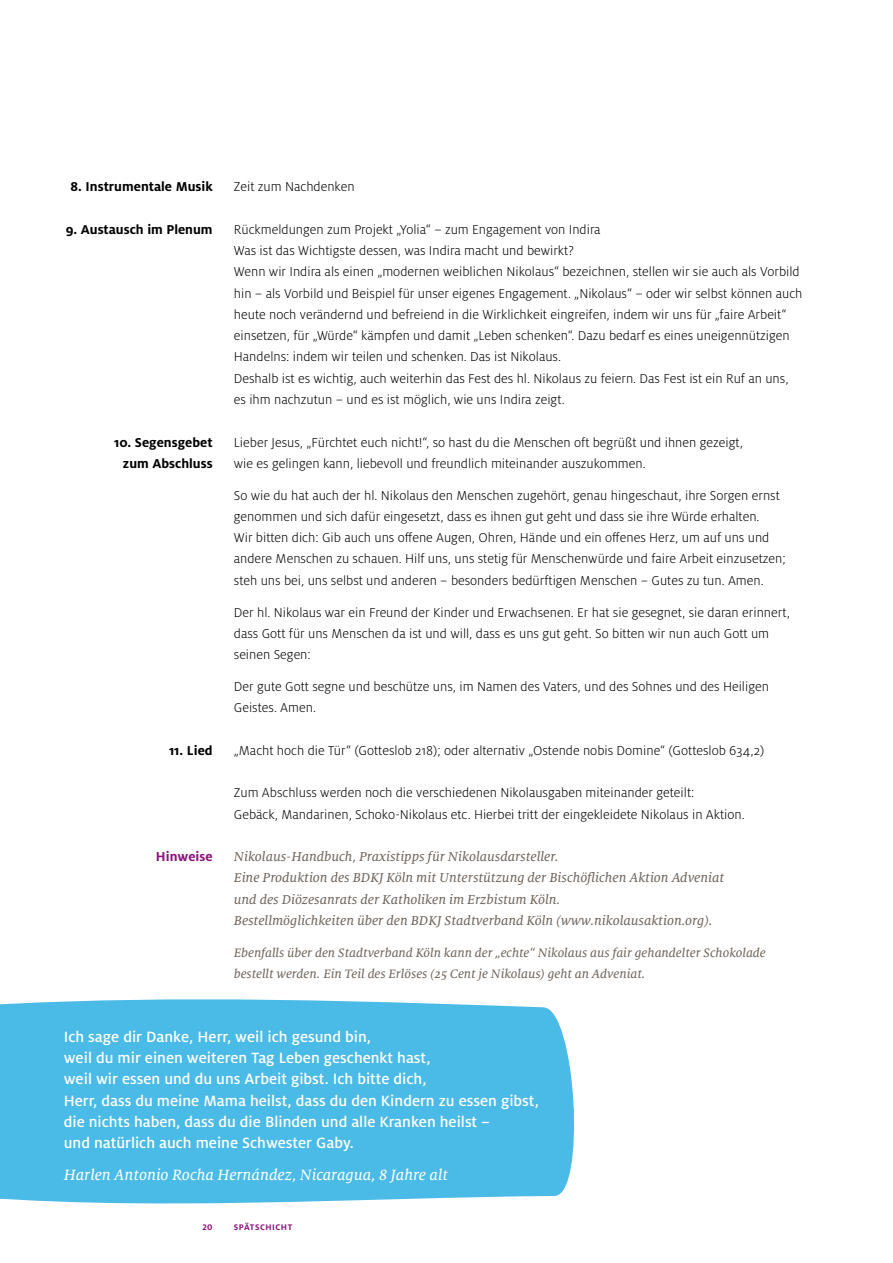
<style>
.page{position:relative;width:893px;height:1263px;background:#fff}
.page>*{position:absolute;margin:0;border:0;box-sizing:border-box;transform-origin:0 0}
.t1{font:500 16.5px/21.3px "Milo OT";color:#fff}
.t2{font:16.5px "Milo Serif OT Text Ita";color:#fff}
.t3{font:300 14.25px/21.3px "Milo OT";color:#000}
.t4{font:14.25px/21.3px "Milo Serif OT Text Ita";color:#70665f}
.t5{font:700 14.25px/21.3px "Milo OT";color:#000;text-align:right}
.t6{font:700 14.25px "Milo OT";color:#8a157e}
.t7{font:13.5px/21.3px "Milo Serif OT Text Ita";color:#70665f}
.t8{font:700 9px "Milo OT";letter-spacing:.06em;color:#8a157e}
</style>
<div class="page">
<div style="left:0;top:999px;width:575px;height:205px;background:#4abae7"></div>
<p class="t5" style="left:71px;top:176px;width:143px">8. Instrumentale Musik</p>
<p class="t5" style="left:66px;top:219px;width:148px">9. Austausch im Plenum</p>
<p class="t5" style="left:114px;top:431px;width:100px">10. Segensgebet zum Abschluss</p>
<p class="t5" style="left:169px;top:740px;width:45px">11. Lied</p>
<p class="t6" style="left:156px;top:849px;width:58px">Hinweise</p>
<p class="t3" style="left:234px;top:176px;width:122px">Zeit zum Nachdenken</p>
<p class="t3" style="left:234px;top:219px;width:570px">Rückmeldungen zum Projekt „Yolia“ – zum Engagement von Indira<br>Was ist das Wichtigste dessen, was Indira macht und bewirkt?<br>Wenn wir Indira als einen „modernen weiblichen Nikolaus“ bezeichnen, stellen wir sie auch als Vorbild hin – als Vorbild und Beispiel für unser eigenes Engagement. „Nikolaus“ – oder wir selbst können auch heute noch verändernd und befreiend in die Wirklichkeit eingreifen, indem wir uns für „faire Arbeit“ einsetzen, für „Würde“ kämpfen und damit „Leben schenken“. Dazu bedarf es eines uneigennützigen Handelns: indem wir teilen und schenken. Das ist Nikolaus.<br>Deshalb ist es wichtig, auch weiterhin das Fest des hl. Nikolaus zu feiern. Das Fest ist ein Ruf an uns, es ihm nachzutun – und es ist möglich, wie uns Indira zeigt.</p>
<p class="t3" style="left:234px;top:432px;width:511px">Lieber Jesus, „Fürchtet euch nicht!“, so hast du die Menschen oft begrüßt und ihnen gezeigt, wie es gelingen kann, liebevoll und freundlich miteinander auszukommen.</p>
<p class="t3" style="left:234px;top:485px;width:553px">So wie du hat auch der hl. Nikolaus den Menschen zugehört, genau hingeschaut, ihre Sorgen ernst genommen und sich dafür eingesetzt, dass es ihnen gut geht und dass sie ihre Würde erhalten.<br>Wir bitten dich: Gib auch uns offene Augen, Ohren, Hände und ein offenes Herz, um auf uns und andere Menschen zu schauen. Hilf uns, uns stetig für Menschenwürde und faire Arbeit einzusetzen; steh uns bei, uns selbst und anderen – besonders bedürftigen Menschen – Gutes zu tun. Amen.</p>
<p class="t3" style="left:234px;top:602px;width:557px">Der hl. Nikolaus war ein Freund der Kinder und Erwachsenen. Er hat sie gesegnet, sie daran erinnert, dass Gott für uns Menschen da ist und will, dass es uns gut geht. So bitten wir nun auch Gott um seinen Segen:</p>
<p class="t3" style="left:234px;top:676px;width:537px">Der gute Gott segne und beschütze uns, im Namen des Vaters, und des Sohnes und des Heiligen<br>Geistes. Amen.</p>
<p class="t3" style="left:234px;top:740px;width:532px">„Macht hoch die Tür“ (Gotteslob 218); oder alternativ „Ostende nobis Domine“ (Gotteslob 634,2)</p>
<p class="t3" style="left:234px;top:782px;width:512px">Zum Abschluss werden noch die verschiedenen Nikolausgaben miteinander geteilt:<br>Gebäck, Mandarinen, Schoko-Nikolaus etc. Hierbei tritt der eingekleidete Nikolaus in Aktion.</p>
<p class="t4" style="left:234px;top:846px;width:492px">Nikolaus-Handbuch, Praxistipps für Nikolausdarsteller.<br>Eine Produktion des BDKJ Köln mit Unterstützung der Bischöflichen Aktion Adveniat und des Diözesanrats der Katholiken im Erzbistum Köln.<br>Bestellmöglichkeiten über den BDKJ Stadtverband Köln (www.nikolausaktion.org).</p>
<p class="t7" style="left:234px;top:942px;width:533px">Ebenfalls über den Stadtverband Köln kann der „echte“ Nikolaus aus fair gehandelter Schokolade bestellt werden. Ein Teil des Erlöses (25 Cent je Nikolaus) geht an Adveniat.</p>
<p class="t1" style="left:64px;top:1026px;width:477px">Ich sage dir Danke, Herr, weil ich gesund bin,<br>weil du mir einen weiteren Tag Leben geschenkt hast,<br>weil wir essen und du uns Arbeit gibst. Ich bitte dich,<br>Herr, dass du meine Mama heilst, dass du den Kindern zu essen gibst, die nichts haben, dass du die Blinden und alle Kranken heilst –<br>und natürlich auch meine Schwester Gaby.</p>
<p class="t2" style="left:64px;top:1166px;width:386px">Harlen Antonio Rocha Hernández, Nicaragua, 8 Jahre alt</p>
<p class="t8" style="left:202px;top:1222px;width:12px">20</p>
<p class="t8" style="left:234px;top:1222px;width:60px">SPÄTSCHICHT</p>
</div>
